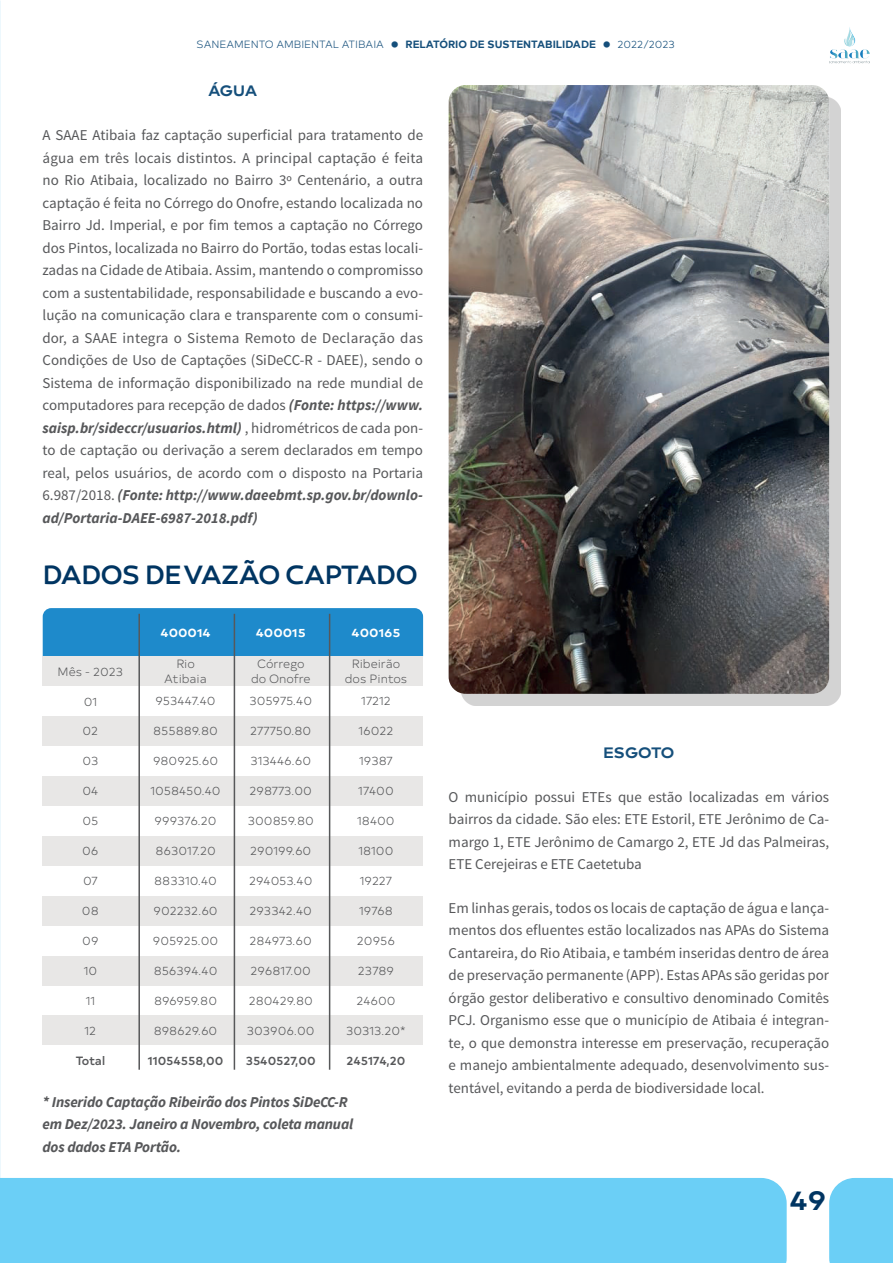
<style>
.page{position:relative;width:893px;height:1263px;background:#fff}
.page>*{position:absolute;margin:0;border:0;box-sizing:border-box;transform-origin:0 0}
.t1{font:700 36px "Typold";color:#154f7b}
.t2{font:500 27px "Canaro";letter-spacing:-.03em;color:#003562}
.t3{font:700 27px "Typold Extended";color:#003562}
.t4{font:15px/22.5px "Source Sans Pro";color:#57585a;text-align:justify}
.t5{font:italic 700 15px/22.5px "Source Sans Pro";letter-spacing:-.01em;color:#57585a}
.t6{font:700 15px "Typold Extended";letter-spacing:-.025em;color:#154f7b}
.t7{font:300 12px/15px "Typold";color:#57585a;text-align:center}
.t8{font:500 12px "Typold";color:#57585a}
.t9{font:700 12px "Typold Extended";color:#fff}
.t10{font:300 10.5px "Typold";color:#154f7b}
.t11{font:700 10.5px "Typold";color:#154f7b}
.s1{font-weight:700;font-style:italic}
</style>
<div class="page">
<div style="left:1px;top:1178px;width:786px;height:85px;background:#6bcff6"></div>
<div style="left:829px;top:1178px;width:64px;height:85px;background:#6bcff6"></div>
<img style="left:829px;top:27px;width:41px;height:37px">
<div style="left:43px;top:608px;width:380px;height:48px;background:#1e8acb"></div>
<div style="left:43px;top:656px;width:380px;height:30px;background:#e8e7e6"></div>
<div style="left:43px;top:716px;width:380px;height:30px;background:#e8e7e6"></div>
<div style="left:43px;top:776px;width:380px;height:30px;background:#e8e7e6"></div>
<div style="left:43px;top:836px;width:380px;height:30px;background:#e8e7e6"></div>
<div style="left:43px;top:896px;width:380px;height:30px;background:#e8e7e6"></div>
<div style="left:43px;top:955px;width:380px;height:30px;background:#e8e7e6"></div>
<div style="left:43px;top:1015px;width:380px;height:30px;background:#e8e7e6"></div>
<hr style="left:138px;top:614px;width:2px;height:456px;background:#57585a">
<hr style="left:234px;top:614px;width:1px;height:456px;background:#57585a">
<hr style="left:329px;top:614px;width:1px;height:456px;background:#57585a">
<div style="left:461px;top:97px;width:380px;height:609px;background:#d3d3d3"></div>
<img style="left:449px;top:85px;width:380px;height:609px">
<svg style="left:0;top:1px;width:1px;height:1262px"></svg>
<p class="t10" style="left:197px;top:37px;width:189px">SANEAMENTO AMBIENTAL ATIBAIA</p>
<h1 class="t1" style="left:389px;top:4px;width:12px">.</h1>
<p class="t11" style="left:406px;top:36px;width:192px">RELATÓRIO DE SUSTENTABILIDADE</p>
<h1 class="t1" style="left:601px;top:4px;width:12px">.</h1>
<p class="t10" style="left:617px;top:37px;width:59px">2022/2023</p>
<p class="t6" style="left:208px;top:79px;width:51px">ÁGUA</p>
<p class="t4" style="left:43px;top:124px;width:382px">A SAAE Atibaia faz captação superficial para tratamento de água em três locais distintos. A principal captação é feita no Rio Atibaia, localizado no Bairro 3º Centenário, a outra captação é feita no Córrego do Onofre, estando localizada no Bairro Jd. Imperial, e por fim temos a captação no Córrego dos Pintos, localizada no Bairro do Portão, todas estas locali&shy;zadas na Cidade de Atibaia. Assim, mantendo o compromisso com a sustentabilidade, responsabilidade e buscando a evo&shy;lução na comunicação clara e transparente com o consumi&shy;dor, a SAAE integra o Sistema Remoto de Declaração das Condições de Uso de Captações (SiDeCC-R - DAEE), sendo o Sistema de informação disponibilizado na rede mundial de computadores para recepção de dados <span class="s1">(Fonte: https://www. saisp.br/sideccr/usuarios.html)</span> , hidrométricos de cada pon&shy;to de captação ou derivação a serem declarados em tempo real, pelos usuários, de acordo com o disposto na Portaria 6.987/2018. <span class="s1">(Fonte: http://www.daeebmt.sp.gov.br/downlo&shy;ad/Portaria-DAEE-6987-2018.pdf)</span></p>
<h2 class="t2" style="left:43px;top:558px;width:377px">DADOS DE VAZÃO CAPTADO</h2>
<p class="t7" style="left:58px;top:663px;width:67px">Mês - 2023</p>
<p class="t7" style="left:84px;top:693px;width:15px">01</p>
<p class="t7" style="left:83px;top:723px;width:17px">02</p>
<p class="t7" style="left:82px;top:753px;width:17px">03</p>
<p class="t7" style="left:82px;top:783px;width:17px">04</p>
<p class="t7" style="left:83px;top:813px;width:17px">05</p>
<p class="t7" style="left:82px;top:843px;width:18px">06</p>
<p class="t7" style="left:83px;top:872px;width:16px">07</p>
<p class="t7" style="left:82px;top:902px;width:18px">08</p>
<p class="t7" style="left:82px;top:932px;width:18px">09</p>
<p class="t7" style="left:84px;top:962px;width:15px">10</p>
<p class="t7" style="left:86px;top:992px;width:11px">11</p>
<p class="t7" style="left:85px;top:1022px;width:13px">12</p>
<p class="t8" style="left:76px;top:1051px;width:31px">Total</p>
<p class="t9" style="left:161px;top:622px;width:52px">400014</p>
<p class="t9" style="left:256px;top:622px;width:52px">400015</p>
<p class="t9" style="left:352px;top:622px;width:50px">400165</p>
<p class="t7" style="left:164px;top:655px;width:44px">Rio<br>Atibaia</p>
<p class="t7" style="left:155px;top:693px;width:62px">953447.40</p>
<p class="t7" style="left:153px;top:723px;width:66px">855889.80</p>
<p class="t7" style="left:153px;top:753px;width:67px">980925.60</p>
<p class="t7" style="left:151px;top:783px;width:72px">1058450.40</p>
<p class="t7" style="left:154px;top:813px;width:64px">999376.20</p>
<p class="t7" style="left:155px;top:842px;width:62px">863017.20</p>
<p class="t7" style="left:154px;top:872px;width:64px">883310.40</p>
<p class="t7" style="left:153px;top:902px;width:66px">902232.60</p>
<p class="t7" style="left:153px;top:932px;width:67px">905925.00</p>
<p class="t7" style="left:154px;top:962px;width:65px">856394.40</p>
<p class="t7" style="left:154px;top:992px;width:65px">896959.80</p>
<p class="t7" style="left:154px;top:1022px;width:65px">898629.60</p>
<p class="t8" style="left:148px;top:1051px;width:77px">11054558,00</p>
<p class="t7" style="left:251px;top:655px;width:61px">Córrego do Onofre</p>
<p class="t7" style="left:249px;top:693px;width:64px">305975.40</p>
<p class="t7" style="left:250px;top:723px;width:62px">277750.80</p>
<p class="t7" style="left:250px;top:753px;width:62px">313446.60</p>
<p class="t7" style="left:250px;top:783px;width:64px">298773.00</p>
<p class="t7" style="left:248px;top:812px;width:68px">300859.80</p>
<p class="t7" style="left:250px;top:842px;width:63px">290199.60</p>
<p class="t7" style="left:249px;top:872px;width:65px">294053.40</p>
<p class="t7" style="left:250px;top:902px;width:64px">293342.40</p>
<p class="t7" style="left:250px;top:932px;width:64px">284973.60</p>
<p class="t7" style="left:251px;top:962px;width:62px">296817.00</p>
<p class="t7" style="left:249px;top:992px;width:66px">280429.80</p>
<p class="t7" style="left:247px;top:1022px;width:69px">303906.00</p>
<p class="t8" style="left:246px;top:1051px;width:72px">3540527,00</p>
<p class="t7" style="left:345px;top:655px;width:64px">Ribeirão dos Pintos</p>
<p class="t7" style="left:361px;top:693px;width:31px">17212</p>
<p class="t7" style="left:359px;top:723px;width:36px">16022</p>
<p class="t7" style="left:359px;top:753px;width:35px">19387</p>
<p class="t7" style="left:358px;top:782px;width:37px">17400</p>
<p class="t7" style="left:357px;top:812px;width:39px">18400</p>
<p class="t7" style="left:358px;top:842px;width:37px">18100</p>
<p class="t7" style="left:360px;top:872px;width:34px">19227</p>
<p class="t7" style="left:359px;top:902px;width:35px">19768</p>
<p class="t7" style="left:357px;top:932px;width:40px">20956</p>
<p class="t7" style="left:358px;top:962px;width:38px">23789</p>
<p class="t7" style="left:356px;top:992px;width:41px">24600</p>
<p class="t7" style="left:346px;top:1022px;width:61px">30313.20*</p>
<p class="t8" style="left:346px;top:1051px;width:61px">245174,20</p>
<p class="t5" style="left:43px;top:1090px;width:312px">* Inserido Captação Ribeirão dos Pintos SiDeCC-R em Dez/2023. Janeiro a Novembro, coleta manual dos dados ETA Portão.</p>
<p class="t6" style="left:603px;top:740px;width:73px">ESGOTO</p>
<p class="t4" style="left:449px;top:786px;width:382px">O município possui ETEs que estão localizadas em vários bairros da cidade. São eles: ETE Estoril, ETE Jerônimo de Ca&shy;margo 1, ETE Jerônimo de Camargo 2, ETE Jd das Palmeiras, ETE Cerejeiras e ETE Caetetuba</p>
<p class="t4" style="left:449px;top:897px;width:382px">Em linhas gerais, todos os locais de captação de água e lança&shy;mentos dos efluentes estão localizados nas APAs do Sistema Cantareira, do Rio Atibaia, e também inseridas dentro de área de preservação permanente (APP). Estas APAs são geridas por órgão gestor deliberativo e consultivo denominado Comitês PCJ. Organismo esse que o município de Atibaia é integran&shy;te, o que demonstra interesse em preservação, recuperação e manejo ambientalmente adequado, desenvolvimento sus&shy;tentável, evitando a perda de biodiversidade local.</p>
<h2 class="t3" style="left:790px;top:1178px;width:38px">49</h2>
</div>
